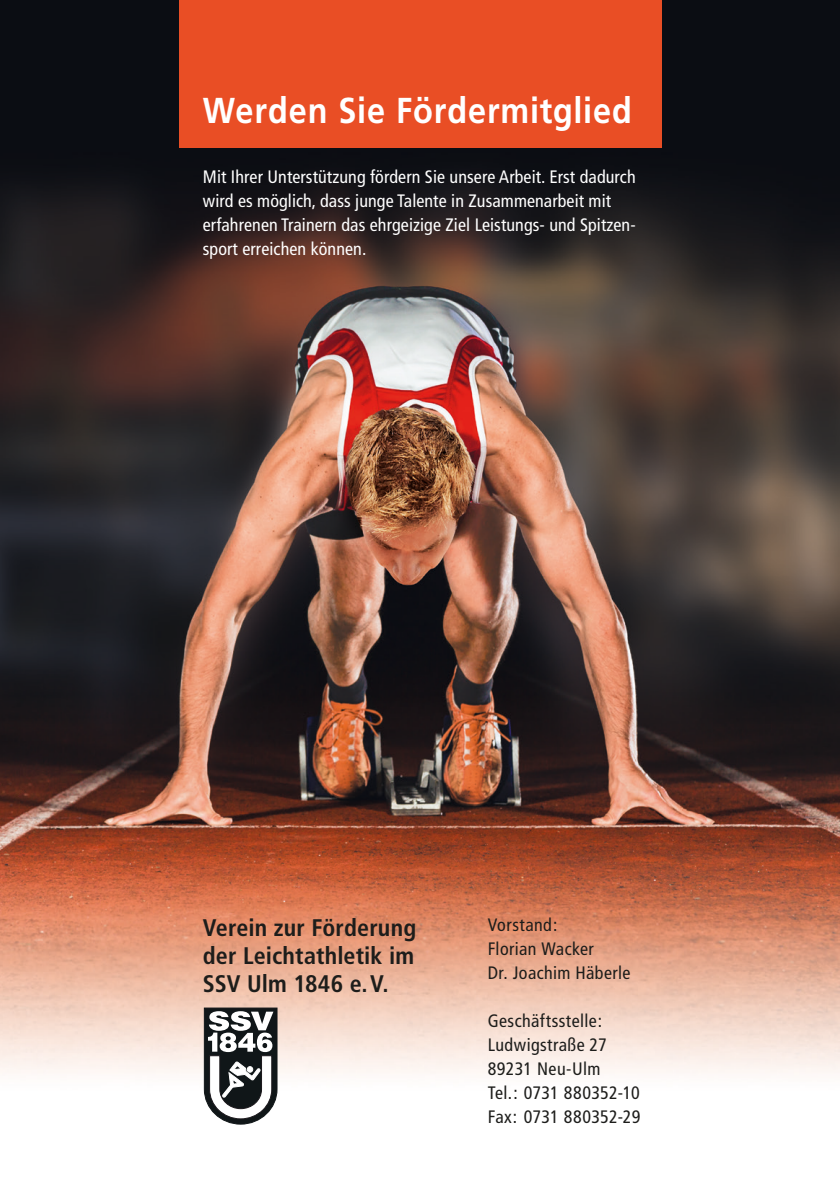
<style>
.page{position:relative;width:840px;height:1191px;background:#fff}
.page>*{position:absolute;margin:0;border:0;box-sizing:border-box;transform-origin:0 0}
.t1{font:700 36px "Frutiger";letter-spacing:.025em;color:#fff;scale:.9 1}
.t2{font:700 condensed 24px/28px "Frutiger";letter-spacing:.005em;color:#1d1d1b;text-align:justify}
.t3{font:condensed 18px/24px "Frutiger";letter-spacing:.005em;color:#fff}
.t4{font:condensed 18px/24px "Frutiger";letter-spacing:.02em;color:#1d1d1b}
</style>
<div class="page">
<img style="left:0;top:0;width:839px;height:1125px">
<svg style="left:204px;top:1008px;width:73px;height:116px"></svg>
<div style="left:179px;top:0;width:481px;height:147px;background:#e94e25"></div>
<h1 class="t1" style="left:203px;top:90px;width:478px">Werden Sie Fördermitglied</h1>
<p class="t3" style="left:203px;top:165px;width:434px">Mit Ihrer Unterstützung fördern Sie unsere Arbeit. Erst dadurch wird es möglich, dass junge Talente in Zusammenarbeit mit erfahrenen Trainern das ehrgeizige Ziel Leistungs- und Spitzen&shy;sport erreichen können.</p>
<h2 class="t2" style="left:203px;top:913px;width:215px">Verein zur Förderung der Leichtathletik im SSV Ulm 1846 e.V.</h2>
<p class="t4" style="left:487px;top:913px;width:144px">Vorstand:<br>Florian Wacker<br>Dr. Joachim Häberle</p>
<p class="t4" style="left:487px;top:1009px;width:154px">Geschäftsstelle:<br>Ludwigstraße 27<br>89231 Neu-Ulm<br>Tel.: 0731 880352-10<br>Fax: 0731 880352-29</p>
</div>
